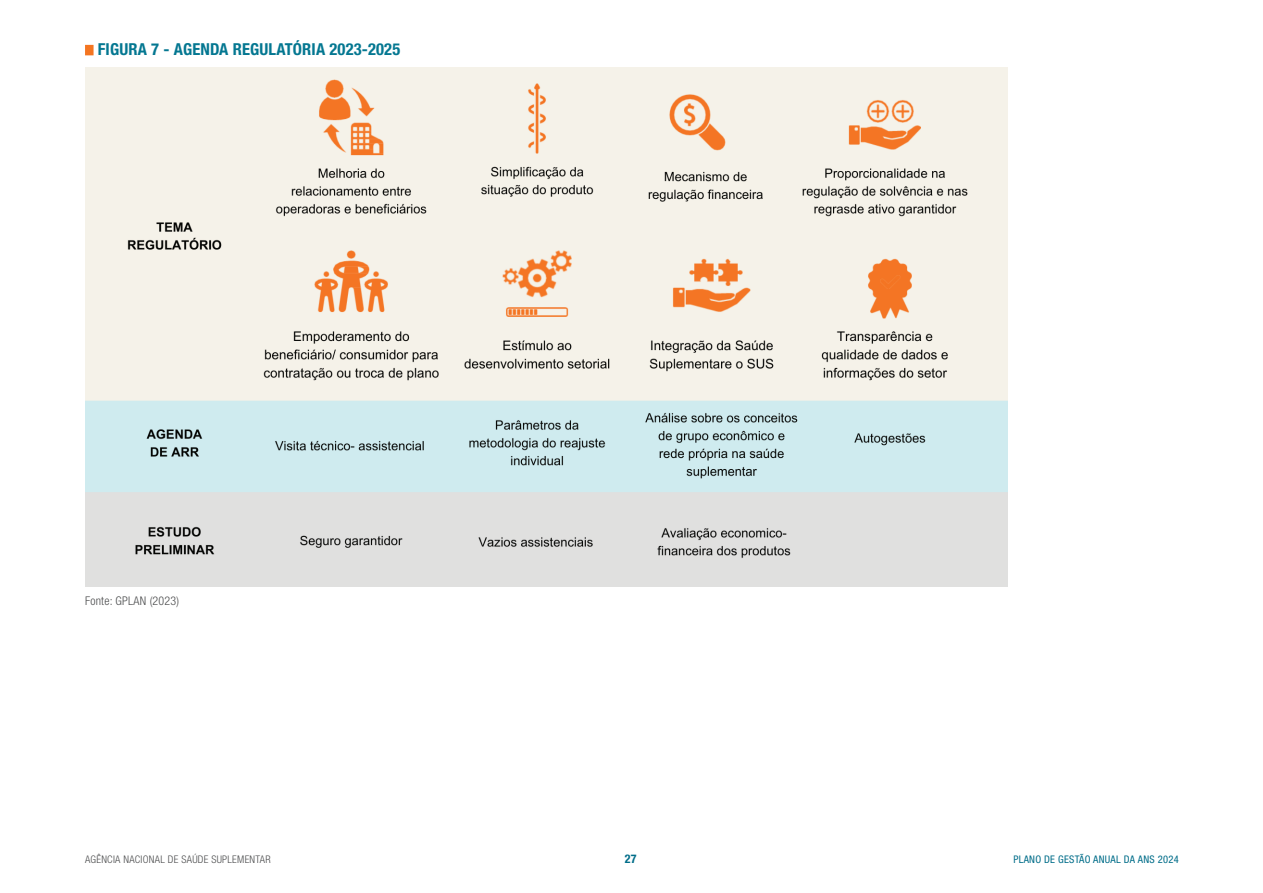
<style>
.page{position:relative;width:1263px;height:893px;background:#fff}
.page>*{position:absolute;margin:0;border:0;box-sizing:border-box;transform-origin:0 0}
.t1{font:700 condensed 16.5px "Helvetica Neue LT Std";letter-spacing:.01em;color:#047791}
.t2{font:300 condensed 12px "Helvetica Neue LT Std";letter-spacing:.02em;color:#4b4c4d}
.t3{font:700 condensed 12px "Helvetica Neue LT Std";color:#006d89}
.t4{font:300 condensed 10.5px "Helvetica Neue LT Std";letter-spacing:.025em;color:#4b4c4d}
.t5{font:condensed 10.5px "Helvetica Neue LT Std";letter-spacing:.025em;color:#006d89}
</style>
<div class="page">
<div style="left:85px;top:45px;width:9px;height:10px;background:#f47521"></div>
<img style="left:85px;top:67px;width:923px;height:519px">
<p class="t1" style="left:98px;top:40px;width:304px">FIGURA 7 - AGENDA REGULATÓRIA 2023-2025</p>
<p class="t2" style="left:85px;top:594px;width:96px">Fonte: GPLAN (2023)</p>
<p class="t4" style="left:85px;top:853px;width:187px">AGÊNCIA NACIONAL DE SAÚDE SUPLEMENTAR</p>
<p class="t3" style="left:625px;top:851px;width:13px">27</p>
<p class="t5" style="left:1013px;top:853px;width:167px">PLANO DE GESTÃO ANUAL DA ANS 2024</p>
</div>
